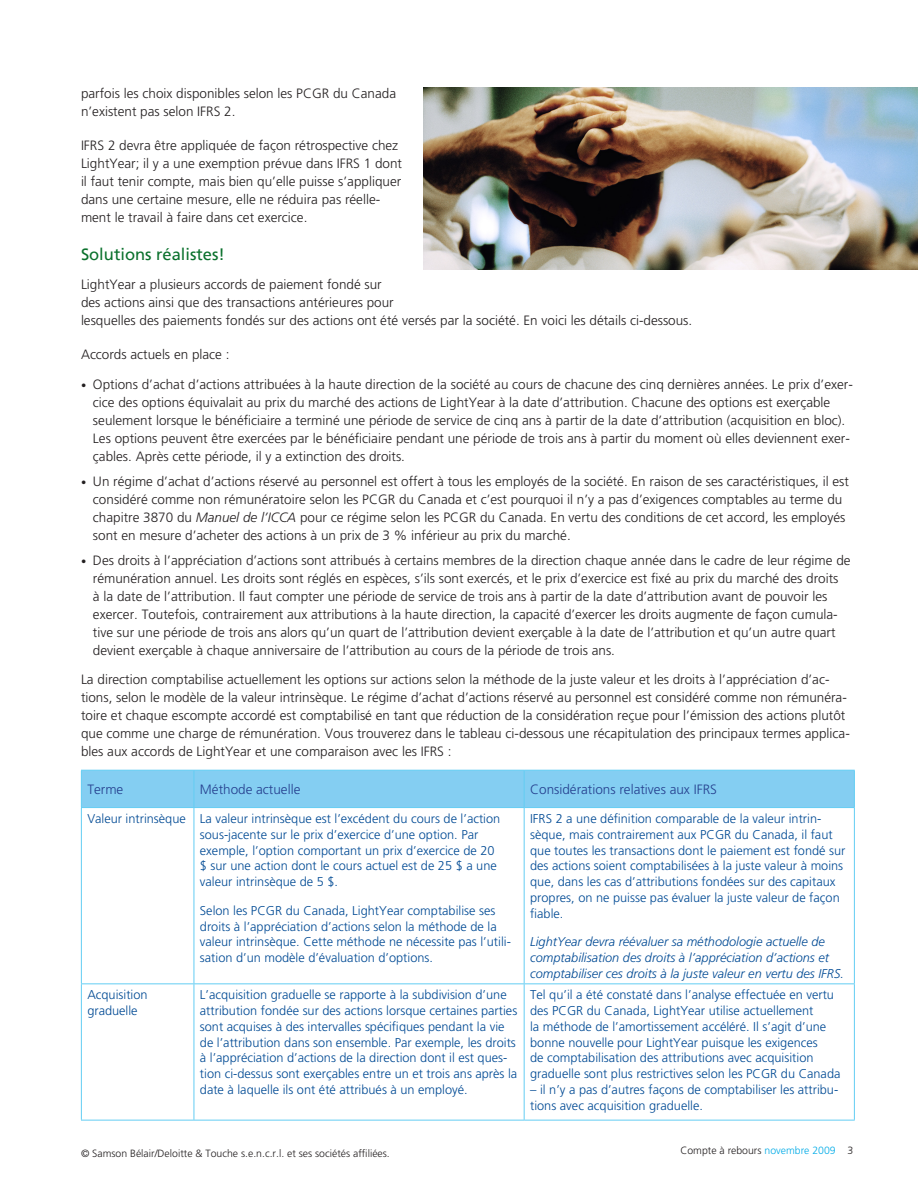
<style>
.page{position:relative;width:918px;height:1188px;background:#fff}
.page>*{position:absolute;margin:0;border:0;box-sizing:border-box;transform-origin:0 0}
.Heading_2{font:16.5px "Frutiger";color:#0b712d}
.Bullet_list_niveau_1{font:300 13.5px/18px "Frutiger";color:#231f20}
.Body_copy{font:300 13.5px/18px "Frutiger";color:#231f20}
.Body_copy-2{font:300 13.5px "Frutiger";color:#253f8e}
.Body_tableau{font:300 12.75px/15.8px "Frutiger";color:#014a94}
.Body_tableau-2{font:italic 300 12.75px/15.8px "Frutiger";color:#014a94}
.t1{font:300 10.5px "Frutiger";color:#231f20}
.s1{font-size:10.5px}
.s2{font-style:italic}
.s3{color:#00abe7}
</style>
<div class="page">
<img style="left:423px;top:88px;width:495px;height:182px">
<div style="left:82px;top:771px;width:772px;height:36px;background:#84cef2"></div>
<hr style="left:81px;top:770px;width:113px;height:1px;background:#63cdf3">
<hr style="left:81px;top:771px;width:1px;height:36px;background:#63cdf3">
<hr style="left:194px;top:770px;width:330px;height:1px;background:#63cdf3">
<hr style="left:194px;top:771px;width:1px;height:36px;background:#63cdf3">
<hr style="left:524px;top:770px;width:331px;height:1px;background:#63cdf3">
<hr style="left:524px;top:771px;width:1px;height:36px;background:#63cdf3">
<hr style="left:854px;top:771px;width:1px;height:36px;background:#63cdf3">
<hr style="left:81px;top:807px;width:113px;height:1px;background:#63cdf3">
<hr style="left:81px;top:808px;width:1px;height:175px;background:#63cdf3">
<hr style="left:194px;top:807px;width:330px;height:1px;background:#63cdf3">
<hr style="left:194px;top:808px;width:1px;height:175px;background:#63cdf3">
<hr style="left:524px;top:807px;width:331px;height:1px;background:#63cdf3">
<hr style="left:524px;top:808px;width:1px;height:175px;background:#63cdf3">
<hr style="left:854px;top:808px;width:1px;height:175px;background:#63cdf3">
<hr style="left:81px;top:983px;width:113px;height:1px;background:#63cdf3">
<hr style="left:81px;top:984px;width:1px;height:136px;background:#63cdf3">
<hr style="left:194px;top:983px;width:330px;height:1px;background:#63cdf3">
<hr style="left:194px;top:984px;width:1px;height:136px;background:#63cdf3">
<hr style="left:524px;top:983px;width:331px;height:1px;background:#63cdf3">
<hr style="left:524px;top:984px;width:1px;height:136px;background:#63cdf3">
<hr style="left:854px;top:984px;width:1px;height:136px;background:#63cdf3">
<hr style="left:81px;top:1120px;width:113px;height:1px;background:#63cdf3">
<hr style="left:194px;top:1120px;width:330px;height:1px;background:#63cdf3">
<hr style="left:524px;top:1120px;width:331px;height:1px;background:#63cdf3">
<p class="Body_copy" style="left:81px;top:84px;width:317px">parfois les choix disponibles selon les PCGR du Canada n’existent pas selon IFRS 2.</p>
<p class="Body_copy" style="left:81px;top:137px;width:323px">IFRS 2 devra être appliquée de façon rétrospective chez LightYear; il y a une exemption prévue dans IFRS 1 dont il faut tenir compte, mais bien qu’elle puisse s’appliquer dans une certaine mesure, elle ne réduira pas réelle&shy;ment le travail à faire dans cet exercice.</p>
<p class="Heading_2" style="left:81px;top:245px;width:145px">Solutions réalistes!</p>
<p class="Body_copy" style="left:81px;top:276px;width:613px">LightYear a plusieurs accords de paiement fondé sur<br>des actions ainsi que des transactions antérieures pour<br>lesquelles des paiements fondés sur des actions ont été versés par la société. En voici les détails ci-dessous.</p>
<p class="Body_copy" style="left:81px;top:346px;width:150px">Accords actuels en place :</p>
<p class="Bullet_list_niveau_1" style="left:93px;top:376px;width:761px;text-indent:-12px"><span class="s1">•</span> Options d’achat d’actions attribuées à la haute direction de la société au cours de chacune des cinq dernières années. Le prix d’exer&shy;cice des options équivalait au prix du marché des actions de LightYear à la date d’attribution. Chacune des options est exerçable seulement lorsque le bénéficiaire a terminé une période de service de cinq ans à partir de la date d’attribution (acquisition en bloc).<br>Les options peuvent être exercées par le bénéficiaire pendant une période de trois ans à partir du moment où elles deviennent exer&shy;çables. Après cette période, il y a extinction des droits.</p>
<p class="Bullet_list_niveau_1" style="left:93px;top:473px;width:758px;text-indent:-12px"><span class="s1">•</span> Un régime d’achat d’actions réservé au personnel est offert à tous les employés de la société. En raison de ses caractéristiques, il est considéré comme non rémunératoire selon les PCGR du Canada et c’est pourquoi il n’y a pas d’exigences comptables au terme du chapitre 3870 du <span class="s2">Manuel de l’ICCA</span> pour ce régime selon les PCGR du Canada. En vertu des conditions de cet accord, les employés sont en mesure d’acheter des actions à un prix de 3 % inférieur au prix du marché.</p>
<p class="Bullet_list_niveau_1" style="left:93px;top:551px;width:759px;text-indent:-12px"><span class="s1">•</span> Des droits à l’appréciation d’actions sont attribués à certains membres de la direction chaque année dans le cadre de leur régime de rémunération annuel. Les droits sont réglés en espèces, s’ils sont exercés, et le prix d’exercice est fixé au prix du marché des droits<br>à la date de l’attribution. Il faut compter une période de service de trois ans à partir de la date d’attribution avant de pouvoir les exercer. Toutefois, contrairement aux attributions à la haute direction, la capacité d’exercer les droits augmente de façon cumula&shy;tive sur une période de trois ans alors qu’un quart de l’attribution devient exerçable à la date de l’attribution et qu’un autre quart devient exerçable à chaque anniversaire de l’attribution au cours de la période de trois ans.</p>
<p class="Body_copy" style="left:81px;top:670px;width:770px">La direction comptabilise actuellement les options sur actions selon la méthode de la juste valeur et les droits à l’appréciation d’ac&shy;tions, selon le modèle de la valeur intrinsèque. Le régime d’achat d’actions réservé au personnel est considéré comme non rémunéra&shy;toire et chaque escompte accordé est comptabilisé en tant que réduction de la considération reçue pour l’émission des actions plutôt que comme une charge de rémunération. Vous trouverez dans le tableau ci-dessous une récapitulation des principaux termes applica&shy;bles aux accords de LightYear et une comparaison avec les IFRS :</p>
<p class="Body_copy-2" style="left:87px;top:782px;width:37px">Terme</p>
<p class="Body_copy-2" style="left:200px;top:782px;width:102px">Méthode actuelle</p>
<p class="Body_copy-2" style="left:530px;top:782px;width:188px">Considérations relatives aux IFRS</p>
<p class="Body_tableau" style="left:87px;top:811px;width:100px">Valeur intrinsèque</p>
<p class="Body_tableau" style="left:200px;top:811px;width:302px">La valeur intrinsèque est l’excédent du cours de l’action sous-jacente sur le prix d’exercice d’une option. Par exemple, l’option comportant un prix d’exercice de 20 $ sur une action dont le cours actuel est de 25 $ a une valeur intrinsèque de 5 $.</p>
<p class="Body_tableau" style="left:200px;top:903px;width:312px">Selon les PCGR du Canada, LightYear comptabilise ses droits à l’appréciation d’actions selon la méthode de la valeur intrinsèque. Cette méthode ne nécessite pas l’utili&shy;sation d’un modèle d’évaluation d’options.</p>
<p class="Body_tableau" style="left:530px;top:811px;width:317px">IFRS 2 a une définition comparable de la valeur intrin&shy;sèque, mais contrairement aux PCGR du Canada, il faut que toutes les transactions dont le paiement est fondé sur des actions soient comptabilisées à la juste valeur à moins que, dans les cas d’attributions fondées sur des capitaux propres, on ne puisse pas évaluer la juste valeur de façon fiable.</p>
<p class="Body_tableau-2" style="left:530px;top:934px;width:315px">LightYear devra réévaluer sa méthodologie actuelle de comptabilisation des droits à l’appréciation d’actions et comptabiliser ces droits à la juste valeur en vertu des IFRS.</p>
<p class="Body_tableau" style="left:87px;top:987px;width:62px">Acquisition graduelle</p>
<p class="Body_tableau" style="left:200px;top:987px;width:319px">L’acquisition graduelle se rapporte à la subdivision d’une attribution fondée sur des actions lorsque certaines parties sont acquises à des intervalles spécifiques pendant la vie de l’attribution dans son ensemble. Par exemple, les droits à l’appréciation d’actions de la direction dont il est ques&shy;tion ci-dessus sont exerçables entre un et trois ans après la date à laquelle ils ont été attribués à un employé.</p>
<p class="Body_tableau" style="left:530px;top:987px;width:312px">Tel qu’il a été constaté dans l’analyse effectuée en vertu des PCGR du Canada, LightYear utilise actuellement<br>la méthode de l’amortissement accéléré. Il s’agit d’une bonne nouvelle pour LightYear puisque les exigences<br>de comptabilisation des attributions avec acquisition graduelle sont plus restrictives selon les PCGR du Canada</p>
<p class="Body_tableau" style="left:530px;top:1082px;width:310px">– il n’y a pas d’autres façons de comptabiliser les attribu&shy;tions avec acquisition graduelle.</p>
<p class="t1" style="left:81px;top:1147px;width:310px">© Samson Bélair/Deloitte &amp; Touche s.e.n.c.r.l. et ses sociétés affiliées.</p>
<p class="t1" style="left:680px;top:1145px;width:174px">Compte à rebours <span class="s3">novembre 2009</span> 3</p>
</div>
